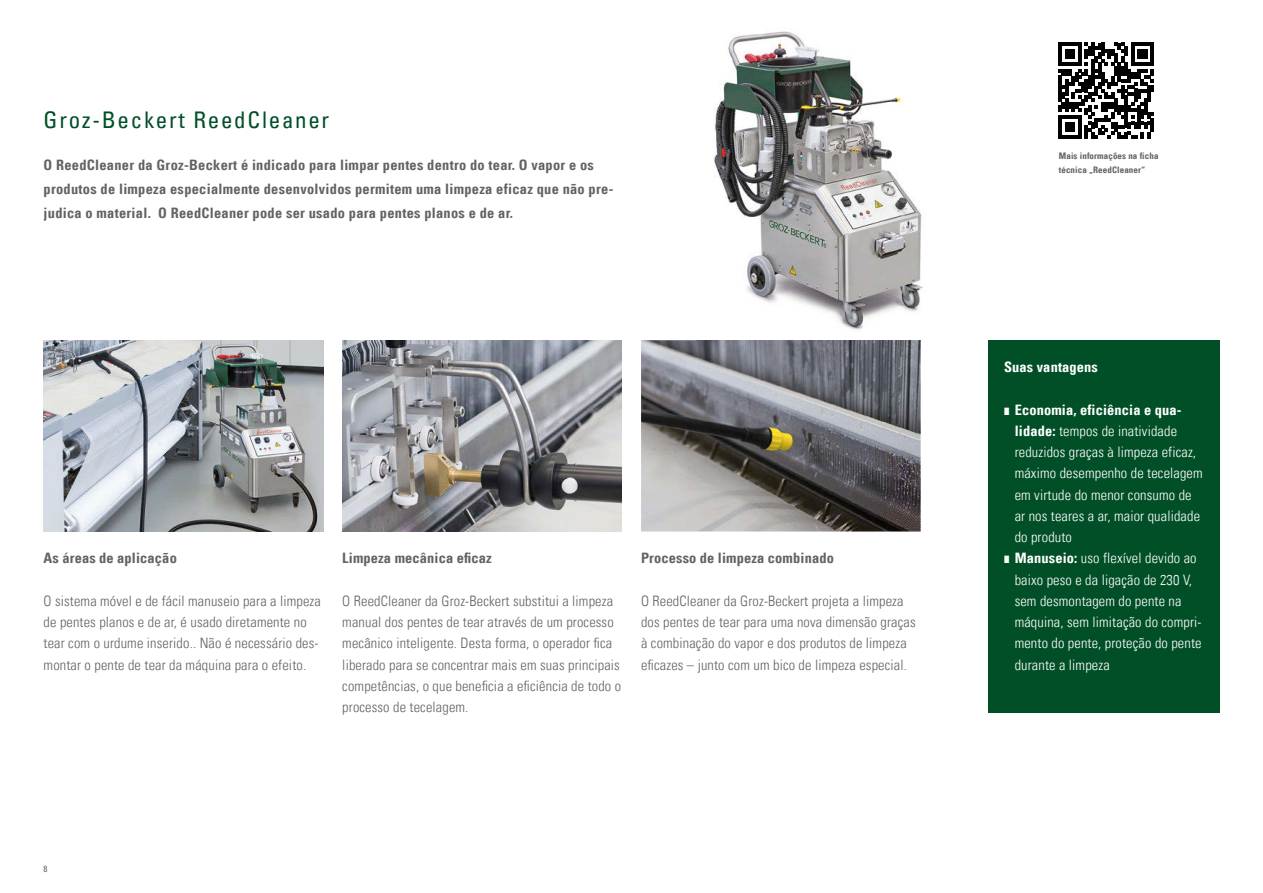
<style>
.page{position:relative;width:1263px;height:893px;background:#fff}
.page>*{position:absolute;margin:0;border:0;box-sizing:border-box;transform-origin:0 0}
.t1{font:condensed 22.95px "Univers Com 57";letter-spacing:.075em;color:#014f27}
.t2{font:14.4px/21.3px "Univers Com 47 Light Cond";letter-spacing:.01em;color:#636363}
.t3{font:14.4px "Univers Com 47 Light Cond";letter-spacing:.01em;color:#fff}
.t4{font:14.4px/23.9px "Univers Com 67 Bold Cond";letter-spacing:.02em;color:#636363}
.t5{font:14.4px "Univers Com 67 Bold Cond";letter-spacing:.01em;color:#fff}
.t6{font:9px/13.4px "Univers Com 67 Bold Cond";letter-spacing:.01em;color:#636363}
.t7{font:condensed 9px "Univers Com 57";color:#636363}
.s1{font-family:"Monotype Sorts";font-size:10.2px}
.s2{font-family:"Univers Com 67 Bold Cond"}
</style>
<div class="page">
<img style="left:44px;top:340px;width:279px;height:191px">
<img style="left:342px;top:340px;width:280px;height:191px">
<img style="left:641px;top:340px;width:280px;height:191px">
<img style="left:714px;top:31px;width:209px;height:299px">
<img style="left:697px;top:340px;width:224px;height:1px">
<svg style="left:1058px;top:43px;width:96px;height:95px"></svg>
<div style="left:988px;top:340px;width:231px;height:372px;background:#014f27"></div>
<h1 class="t1" style="left:44px;top:105px;width:287px">Groz-Beckert ReedCleaner</h1>
<p class="t4" style="left:44px;top:153px;width:571px">O ReedCleaner da Groz-Beckert é indicado para limpar pentes dentro do tear. O vapor e os produtos de limpeza especialmente desenvolvidos permitem uma limpeza eficaz que não pre&shy;judica o material. O ReedCleaner pode ser usado para pentes planos e de ar.</p>
<p class="t6" style="left:1059px;top:150px;width:101px">Mais informações na ficha técnica „ReedCleaner“</p>
<p class="t4" style="left:44px;top:546px;width:135px">As áreas de aplicação</p>
<p class="t2" style="left:44px;top:590px;width:279px">O sistema móvel e de fácil manuseio para a limpeza de pentes planos e de ar, é usado diretamente no tear com o urdume inserido.. Não é necessário des&shy;montar o pente de tear da máquina para o efeito.</p>
<p class="t4" style="left:342px;top:546px;width:151px">Limpeza mecânica eficaz</p>
<p class="t2" style="left:342px;top:590px;width:280px">O ReedCleaner da Groz-Beckert substitui a limpeza manual dos pentes de tear através de um processo mecânico inteligente. Desta forma, o operador fica liberado para se concentrar mais em suas principais competências, o que beneficia a eficiência de todo o processo de tecelagem.</p>
<p class="t4" style="left:641px;top:546px;width:194px">Processo de limpeza combinado</p>
<p class="t2" style="left:641px;top:590px;width:276px">O ReedCleaner da Groz-Beckert projeta a limpeza dos pentes de tear para uma nova dimensão graças à combinação do vapor e dos produtos de limpeza eficazes – junto com um bico de limpeza especial.</p>
<p class="t7" style="left:44px;top:863px;width:5px">8</p>
<p class="t5" style="left:1004px;top:358px;width:95px">Suas vantagens</p>
<p class="t5" style="left:1004px;top:401px;width:179px"><span class="s1">]]</span> Economia, eficiência e qua-</p>
<p class="t3" style="left:1015px;top:422px;width:164px"><span class="s2">lidade:</span> tempos de inatividade</p>
<p class="t3" style="left:1015px;top:443px;width:183px">reduzidos graças à limpeza eficaz,</p>
<p class="t3" style="left:1015px;top:465px;width:190px">máximo desempenho de tecelagem</p>
<p class="t3" style="left:1015px;top:486px;width:178px">em virtude do menor consumo de</p>
<p class="t3" style="left:1015px;top:507px;width:187px">ar nos teares a ar, maior qualidade</p>
<p class="t3" style="left:1015px;top:528px;width:59px">do produto</p>
<p class="t3" style="left:1004px;top:550px;width:194px"><span class="s1">]]</span> <span class="s2">Manuseio:</span> uso flexível devido ao</p>
<p class="t3" style="left:1015px;top:571px;width:179px">baixo peso e da ligação de 230 V,</p>
<p class="t3" style="left:1015px;top:592px;width:168px">sem desmontagem do pente na</p>
<p class="t3" style="left:1015px;top:613px;width:188px">máquina, sem limitação do compri-</p>
<p class="t3" style="left:1015px;top:635px;width:188px">mento do pente, proteção do pente</p>
<p class="t3" style="left:1015px;top:656px;width:97px">durante a limpeza</p>
</div>
